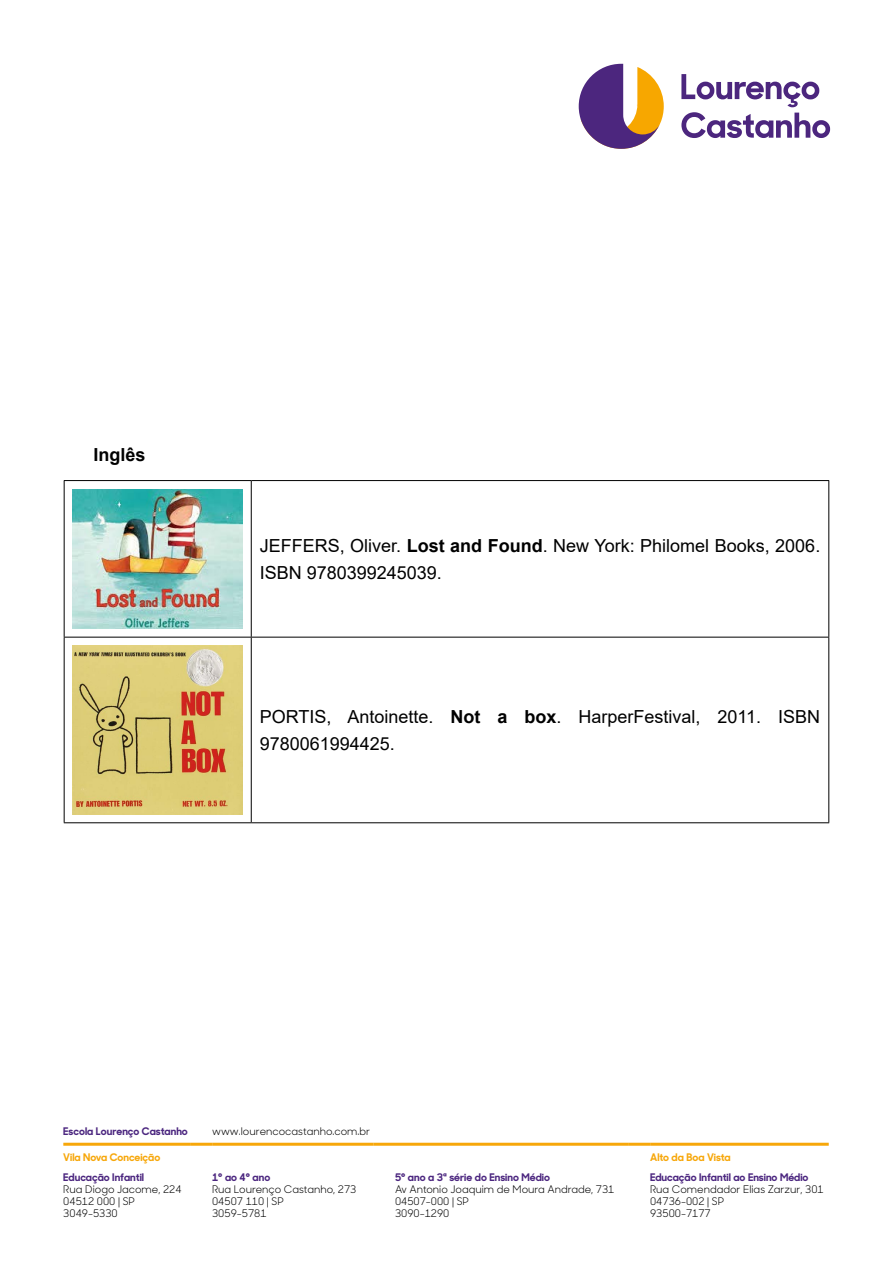
<style>
.page{position:relative;width:893px;height:1263px;background:#fff}
.page>*{position:absolute;margin:0;border:0;box-sizing:border-box;transform-origin:0 0}
.t1{font:18px/27px "Arial";color:#000}
.t2{font:700 18px "Arial";color:#000}
.t3{font:10.5px/12px "Sharp Sans No 1";color:#000}
.t4{font:700 10.5px "Sharp Sans No 1";color:#4b267f}
.t5{font:700 10.5px "Sharp Sans No 1";color:#f7a70a}
.s1{font-weight:700}
</style>
<div class="page">
<svg style="left:681px;top:74px;width:149px;height:64px"></svg>
<svg style="left:579px;top:64px;width:85px;height:85px"></svg>
<hr style="left:63px;top:1143px;width:128px;height:3px;background:#f7a70a">
<hr style="left:191px;top:1143px;width:21px;height:3px;background:#f7a70a">
<hr style="left:212px;top:1143px;width:162px;height:3px;background:#f7a70a">
<hr style="left:374px;top:1143px;width:21px;height:3px;background:#f7a70a">
<hr style="left:395px;top:1143px;width:234px;height:3px;background:#f7a70a">
<hr style="left:629px;top:1143px;width:21px;height:3px;background:#f7a70a">
<hr style="left:650px;top:1143px;width:179px;height:3px;background:#f7a70a">
<hr style="left:64px;top:480px;width:187px;height:1px;background:#000">
<hr style="left:64px;top:481px;width:1px;height:156px;background:#000">
<hr style="left:251px;top:480px;width:578px;height:1px;background:#000">
<hr style="left:251px;top:481px;width:1px;height:156px;background:#000">
<hr style="left:828px;top:481px;width:1px;height:156px;background:#000">
<hr style="left:64px;top:637px;width:187px;height:1px;background:#000">
<hr style="left:64px;top:637px;width:1px;height:185px;background:#000">
<hr style="left:251px;top:637px;width:578px;height:1px;background:#000">
<hr style="left:251px;top:637px;width:1px;height:185px;background:#000">
<hr style="left:828px;top:637px;width:1px;height:185px;background:#000">
<hr style="left:64px;top:822px;width:187px;height:1px;background:#000">
<hr style="left:251px;top:822px;width:578px;height:1px;background:#000">
<img style="left:73px;top:489px;width:170px;height:140px">
<img style="left:73px;top:646px;width:170px;height:168px">
<h1 class="t2" style="left:94px;top:442px;width:54px">Inglês</h1>
<h1 class="t1" style="left:260px;top:532px;width:562px">JEFFERS, Oliver. <span class="s1">Lost and Found</span>. New York: Philomel Books, 2006.<br>ISBN 9780399245039.</h1>
<h1 class="t1" style="left:260px;top:703px;width:562px">PORTIS, Antoinette. <span class="s1">Not a box</span>. HarperFestival, 2011. ISBN<br>9780061994425.</h1>
<p class="t4" style="left:63px;top:1123px;width:126px">Escola Lourenço Castanho</p>
<p class="t3" style="left:212px;top:1125px;width:160px">www.lourencocastanho.com.br</p>
<p class="t5" style="left:63px;top:1150px;width:98px">Vila Nova Conceição</p>
<p class="t5" style="left:650px;top:1150px;width:82px">Alto da Boa Vista</p>
<p class="t4" style="left:63px;top:1169px;width:82px">Educação Infantil</p>
<p class="t3" style="left:63px;top:1182px;width:120px">Rua Diogo Jacome, 224<br>04512 000 | SP<br>3049-5330</p>
<p class="t4" style="left:212px;top:1169px;width:60px">1° ao 4° ano</p>
<p class="t3" style="left:212px;top:1182px;width:146px">Rua Lourenço Castanho, 273<br>04507 110 | SP<br>3059-5781</p>
<p class="t4" style="left:395px;top:1169px;width:156px">5° ano a 3ª série do Ensino Médio</p>
<p class="t3" style="left:395px;top:1182px;width:221px">Av Antonio Joaquim de Moura Andrade, 731<br>04507-000 | SP<br>3090-1290</p>
<p class="t4" style="left:650px;top:1169px;width:160px">Educação Infantil ao Ensino Médio</p>
<p class="t3" style="left:650px;top:1182px;width:175px">Rua Comendador Elias Zarzur, 301<br>04736-002 | SP<br>93500-7177</p>
</div>
